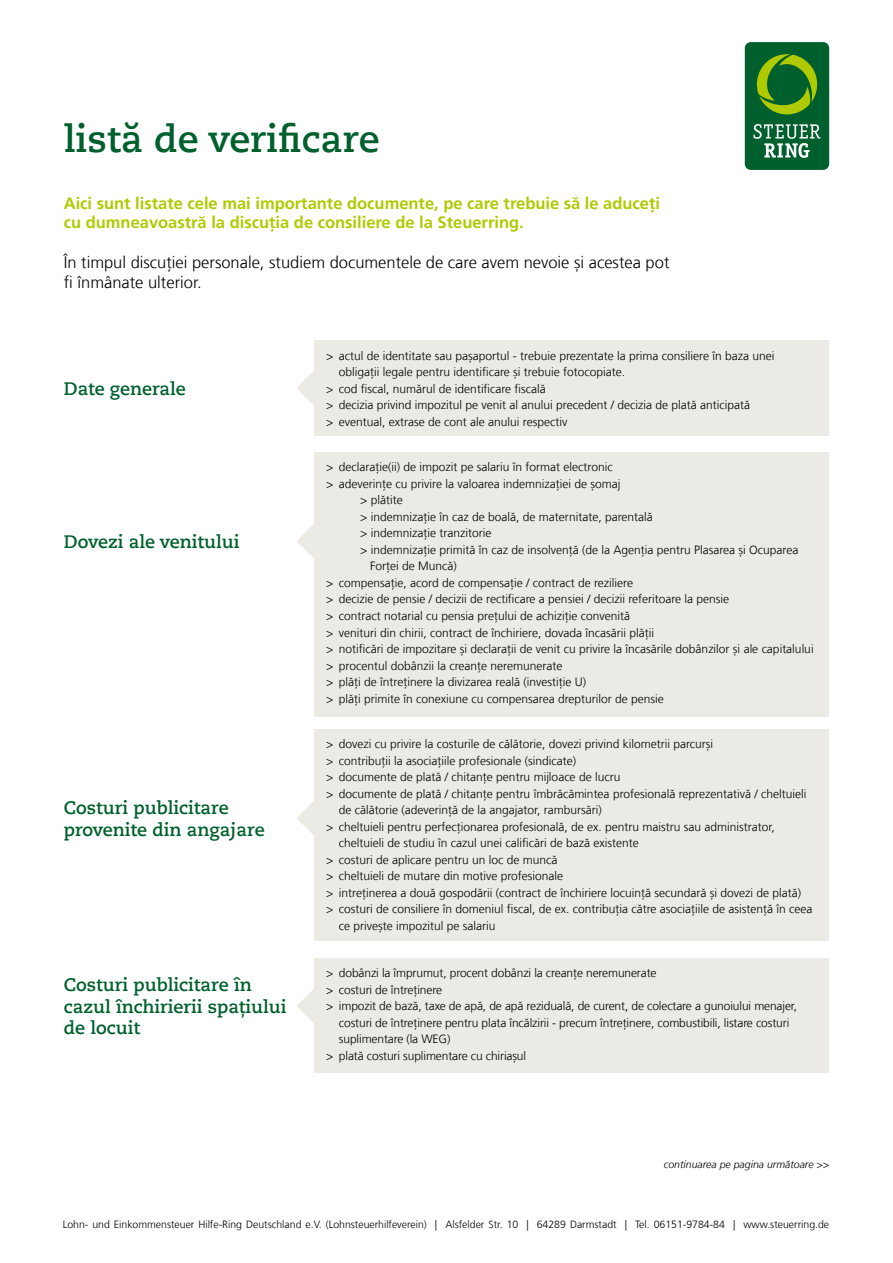
<style>
.page{position:relative;width:893px;height:1263px;background:#fff}
.page>*{position:absolute;margin:0;border:0;box-sizing:border-box;transform-origin:0 0}
.t1{font:700 37.5px "Caecilia Com 75";color:#00602d}
.t2{font:700 18px/21.6px "Caecilia Com 75";color:#00602d}
.t3{font:700 16.5px/19.8px "Frutiger LT Com";color:#afca00}
.t4{font:300 16.5px/19.8px "Frutiger LT Com";color:#000}
.t5{font:300 12px "Frutiger LT Com";color:#000}
.t6{font:300 10.5px "Frutiger LT Com";color:#000}
.t7{font:italic 300 10.5px "Frutiger LT Com";color:#000}
</style>
<div class="page">
<div style="left:745px;top:42px;width:84px;height:128px;background:#00602d;border-radius:6px"></div>
<svg style="left:756px;top:54px;width:62px;height:60px"></svg>
<svg style="left:753px;top:124px;width:67px;height:34px"></svg>
<div style="left:315px;top:452px;width:514px;height:264px;background:#eceae5"></div>
<div style="left:315px;top:729px;width:514px;height:212px;background:#eceae5"></div>
<div style="left:315px;top:958px;width:514px;height:115px;background:#eceae5"></div>
<div style="left:315px;top:340px;width:514px;height:96px;background:#eceae5"></div>
<svg style="left:297px;top:523px;width:18px;height:36px"></svg>
<svg style="left:297px;top:800px;width:18px;height:36px"></svg>
<svg style="left:297px;top:988px;width:18px;height:36px"></svg>
<svg style="left:297px;top:370px;width:18px;height:36px"></svg>
<h1 class="t1" style="left:64px;top:113px;width:317px">listă de verificare</h1>
<h3 class="t3" style="left:64px;top:193px;width:598px">Aici sunt listate cele mai importante documente, pe care trebuie să le aduceți cu dumneavoastră la discuția de consiliere de la Steuerring.</h3>
<h3 class="t4" style="left:64px;top:252px;width:607px">În timpul discuției personale, studiem documentele de care avem nevoie și acestea pot fi înmânate ulterior.</h3>
<h2 class="t2" style="left:64px;top:377px;width:123px">Date generale</h2>
<h2 class="t2" style="left:64px;top:530px;width:177px">Dovezi ale venitului</h2>
<h2 class="t2" style="left:64px;top:797px;width:203px">Costuri publicitare provenite din angajare</h2>
<h2 class="t2" style="left:64px;top:974px;width:224px">Costuri publicitare în cazul închirierii spațiului de locuit</h2>
<p class="t5" style="left:326px;top:348px;width:450px">&gt; actul de identitate sau pașaportul - trebuie prezentate la prima consiliere în baza unei</p>
<p class="t5" style="left:339px;top:365px;width:288px">obligații legale pentru identificare și trebuie fotocopiate.</p>
<p class="t5" style="left:326px;top:381px;width:221px">&gt; cod fiscal, numărul de identificare fiscală</p>
<p class="t5" style="left:326px;top:398px;width:425px">&gt; decizia privind impozitul pe venit al anului precedent / decizia de plată anticipată</p>
<p class="t5" style="left:326px;top:414px;width:243px">&gt; eventual, extrase de cont ale anului respectiv</p>
<p class="t5" style="left:326px;top:460px;width:288px">&gt; declarație(ii) de impozit pe salariu în format electronic</p>
<p class="t5" style="left:326px;top:477px;width:296px">&gt; adeverințe cu privire la valoarea indemnizației de șomaj</p>
<p class="t5" style="left:360px;top:493px;width:44px">&gt; plătite</p>
<p class="t5" style="left:360px;top:510px;width:294px">&gt; indemnizație în caz de boală, de maternitate, parentală</p>
<p class="t5" style="left:360px;top:526px;width:133px">&gt; indemnizație tranzitorie</p>
<p class="t5" style="left:360px;top:543px;width:440px">&gt; indemnizație primită în caz de insolvență (de la Agenția pentru Plasarea și Ocuparea</p>
<p class="t5" style="left:370px;top:559px;width:88px">Forței de Muncă)</p>
<p class="t5" style="left:326px;top:576px;width:308px">&gt; compensație, acord de compensație / contract de reziliere</p>
<p class="t5" style="left:326px;top:592px;width:405px">&gt; decizie de pensie / decizii de rectificare a pensiei / decizii referitoare la pensie</p>
<p class="t5" style="left:326px;top:609px;width:305px">&gt; contract notarial cu pensia prețului de achiziție convenită</p>
<p class="t5" style="left:326px;top:625px;width:329px">&gt; venituri din chirii, contract de închiriere, dovada încasării plății</p>
<p class="t5" style="left:326px;top:642px;width:489px">&gt; notificări de impozitare și declarații de venit cu privire la încasările dobânzilor și ale capitalului</p>
<p class="t5" style="left:326px;top:658px;width:238px">&gt; procentul dobânzii la creanțe neremunerate</p>
<p class="t5" style="left:326px;top:675px;width:261px">&gt; plăți de întreținere la divizarea reală (investiție U)</p>
<p class="t5" style="left:326px;top:691px;width:339px">&gt; plăți primite în conexiune cu compensarea drepturilor de pensie</p>
<p class="t5" style="left:326px;top:737px;width:388px">&gt; dovezi cu privire la costurile de călătorie, dovezi privind kilometrii parcurși</p>
<p class="t5" style="left:326px;top:754px;width:251px">&gt; contribuții la asociațiile profesionale (sindicate)</p>
<p class="t5" style="left:326px;top:770px;width:296px">&gt; documente de plată / chitanțe pentru mijloace de lucru</p>
<p class="t5" style="left:326px;top:787px;width:482px">&gt; documente de plată / chitanțe pentru îmbrăcămintea profesională reprezentativă / cheltuieli</p>
<p class="t5" style="left:339px;top:803px;width:264px">de călătorie (adeverință de la angajator, rambursări)</p>
<p class="t5" style="left:326px;top:820px;width:450px">&gt; cheltuieli pentru perfecționarea profesională, de ex. pentru maistru sau administrator,</p>
<p class="t5" style="left:339px;top:836px;width:301px">cheltuieli de studiu în cazul unei calificări de bază existente</p>
<p class="t5" style="left:326px;top:853px;width:233px">&gt; costuri de aplicare pentru un loc de muncă</p>
<p class="t5" style="left:326px;top:869px;width:238px">&gt; cheltuieli de mutare din motive profesionale</p>
<p class="t5" style="left:326px;top:886px;width:476px">&gt; intreținerea a două gospodării (contract de închiriere locuință secundară și dovezi de plată)</p>
<p class="t5" style="left:326px;top:902px;width:488px">&gt; costuri de consiliere în domeniul fiscal, de ex. contribuția către asociațiile de asistență în ceea</p>
<p class="t5" style="left:339px;top:919px;width:158px">ce privește impozitul pe salariu</p>
<p class="t5" style="left:326px;top:966px;width:332px">&gt; dobânzi la împrumut, procent dobânzi la creanțe neremunerate</p>
<p class="t5" style="left:326px;top:983px;width:117px">&gt; costuri de întreținere</p>
<p class="t5" style="left:326px;top:999px;width:472px">&gt; impozit de bază, taxe de apă, de apă reziduală, de curent, de colectare a gunoiului menajer,</p>
<p class="t5" style="left:339px;top:1016px;width:452px">costuri de întreținere pentru plata încălzirii - precum întreținere, combustibili, listare costuri</p>
<p class="t5" style="left:339px;top:1032px;width:113px">suplimentare (la WEG)</p>
<p class="t5" style="left:326px;top:1049px;width:201px">&gt; plată costuri suplimentare cu chiriașul</p>
<p class="t7" style="left:664px;top:1158px;width:167px">continuarea pe pagina următoare &gt;&gt;</p>
<p class="t6" style="left:63px;top:1218px;width:768px">Lohn- und Einkommensteuer Hilfe-Ring Deutschland e.V. (Lohnsteuerhilfeverein) | Alsfelder Str. 10 | 64289 Darmstadt | Tel. 06151-9784-84 | www.steuerring.de</p>
</div>
